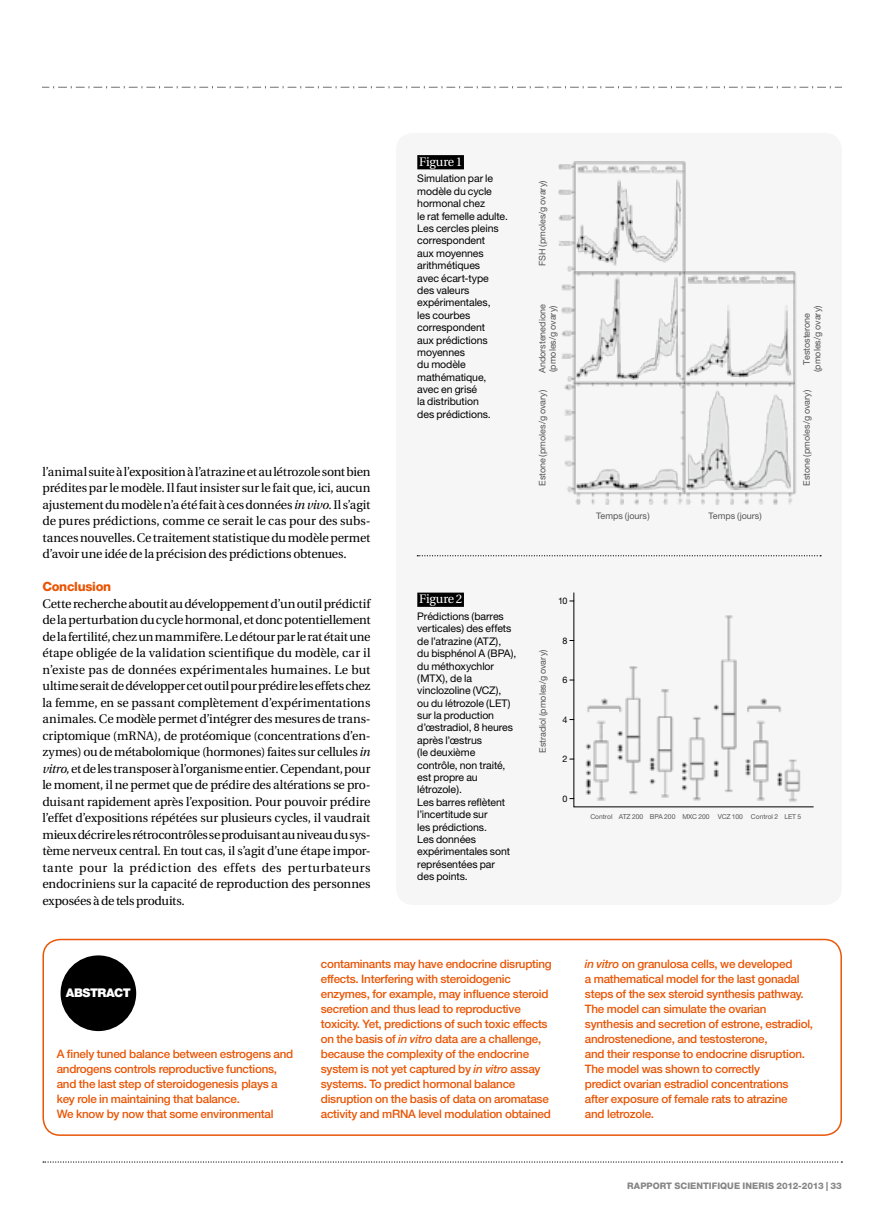
<style>
.page{position:relative;width:893px;height:1221px;background:#fff}
.page>*{position:absolute;margin:0;border:0;box-sizing:border-box;transform-origin:0 0}
.t1{font:800 12.75px "Helvetica Neue";color:#e95606}
.t2{font:12.3px/16.5px "Utopia";letter-spacing:-.02em;color:#000;text-align:justify}
.t3{font:12.3px "Utopia";letter-spacing:-.01em;color:#fff}
.t4{font:900 12px "Helvetica Neue";letter-spacing:-.04em;color:#fff}
.t5{font:500 11.7px/15px "Helvetica Neue";letter-spacing:-.02em;color:#e95606}
.t6{font:10.5px/12.5px "Helvetica Neue";letter-spacing:-.005em;color:#000}
.t7{font:9px/10.5px "Helvetica Neue";color:#555}
.t8{font:800 9px "Helvetica Neue";letter-spacing:.005em;color:#868686}
.t9{font:9px "Helvetica Neue";color:#000}
.t10{font:6.75px "Helvetica Neue";letter-spacing:-.005em;color:#555}
.s1{font-style:italic}
</style>
<div class="page">
<div style="left:396px;top:133px;width:446px;height:771px;background:#f6f6f6;border-radius:17px"></div>
<svg style="left:417px;top:555px;width:404px;height:1px"></svg>
<div style="left:417px;top:155px;width:47px;height:14px;background:#000"></div>
<div style="left:417px;top:592px;width:47px;height:15px;background:#000"></div>
<div style="left:42px;top:938px;width:800px;height:197px;border:2px solid #e95606;border-radius:17px"></div>
<div style="left:61px;top:955px;width:75px;height:76px;background:#000;border-radius:50%"></div>
<img style="left:558px;top:161px;width:239px;height:344px">
<svg style="left:573px;top:592px;width:241px;height:215px"></svg>
<svg style="left:43px;top:1161px;width:799px;height:1px"></svg>
<svg style="left:42px;top:86px;width:800px;height:2px"></svg>
<p class="t2" style="left:42px;top:463px;width:330px">l’animal suite à l’exposition à l’atrazine et au létrozole sont bien prédites par le modèle. Il faut insister sur le fait que, ici, aucun ajustement du modèle n’a été fait à ces données <span class="s1">in vivo</span>. Il s’agit de pures prédictions, comme ce serait le cas pour des subs&shy;tances nouvelles. Ce traitement statistique du modèle permet d’avoir une idée de la précision des prédictions obtenues.</p>
<p class="t1" style="left:42px;top:579px;width:70px">CONCLUSION</p>
<p class="t2" style="left:42px;top:595px;width:330px">Cette recherche aboutit au développement d’un outil prédictif de la perturbation du cycle hormonal, et donc potentiellement de la fertilité, chez un mammifère. Le détour par le rat était une étape obligée de la validation scientifique du modèle, car il n’existe pas de données expérimentales humaines. Le but ultime serait de développer cet outil pour prédire les effets chez la femme, en se passant complètement d’expérimentations animales. Ce modèle permet d’intégrer des mesures de trans&shy;criptomique (mRNA), de protéomique (concentrations d’en&shy;zymes) ou de métabolomique (hormones) faites sur cellules <span class="s1">in vitro,</span> et de les transposer à l’organisme entier. Cependant, pour le moment, il ne permet que de prédire des altérations se pro&shy;duisant rapidement après l’exposition. Pour pouvoir prédire l’effet d’expositions répétées sur plusieurs cycles, il vaudrait mieux décrire les rétrocontrôles se produisant au niveau du sys&shy;tème nerveux central. En tout cas, il s’agit d’une étape impor&shy;tante pour la prédiction des effets des perturbateurs endocriniens sur la capacité de reproduction des personnes exposées à de tels produits.</p>
<p class="t3" style="left:419px;top:155px;width:45px">Figure1</p>
<p class="t6" style="left:417px;top:172px;width:92px">Simulation par le modèle du cycle hormonal chez<br>le rat femelle adulte.<br>Les cercles pleins correspondent<br>aux moyennes arithmétiques<br>avec écart-type des valeurs expérimentales,<br>les courbes correspondent<br>aux prédictions moyennes<br>du modèle mathématique, avec en grisé<br>la distribution<br>des prédictions.</p>
<p class="t7" style="left:537px;top:266px;width:87px;rotate:-90deg">FSH (pmoles/g ovary)</p>
<p class="t7" style="left:537px;top:373px;width:70px;rotate:-90deg">Andorstenedione (pmoles/g ovary)</p>
<p class="t7" style="left:801px;top:372px;width:68px;text-align:center;rotate:-90deg">Testosterone (pmoles/g ovary)</p>
<p class="t7" style="left:537px;top:486px;width:98px;rotate:-90deg">Estone (pmoles/g ovary)</p>
<p class="t7" style="left:801px;top:486px;width:98px;rotate:-90deg">Estone (pmoles/g ovary)</p>
<p class="t7" style="left:596px;top:510px;width:55px">Temps (jours)</p>
<p class="t7" style="left:708px;top:510px;width:55px">Temps (jours)</p>
<p class="t3" style="left:419px;top:592px;width:45px">Figure2</p>
<p class="t6" style="left:417px;top:610px;width:101px">Prédictions (barres verticales) des effets de l’atrazine (ATZ),<br>du bisphénol A (BPA), du méthoxychlor (MTX), de la vinclozoline (VCZ),<br>ou du létrozole (LET) sur la production d’œstradiol, 8 heures après l’œstrus<br>(le deuxième contrôle, non traité, est propre au létrozole).<br>Les barres reflètent l’incertitude sur<br>les prédictions.<br>Les données expérimentales sont représentées par<br>des points.</p>
<p class="t7" style="left:537px;top:752px;width:105px;rotate:-90deg">Estradiol (pmoles/g ovary)</p>
<p class="t9" style="left:558px;top:595px;width:11px">10</p>
<p class="t9" style="left:563px;top:635px;width:7px">8</p>
<p class="t9" style="left:563px;top:674px;width:7px">6</p>
<p class="t9" style="left:563px;top:714px;width:7px">4</p>
<p class="t9" style="left:563px;top:753px;width:7px">2</p>
<p class="t9" style="left:563px;top:793px;width:7px">0</p>
<p class="t10" style="left:590px;top:812px;width:212px">Control ATZ 200 BPA 200 MXC 200 VCZ 100 Control 2 LET 5</p>
<p class="t4" style="left:66px;top:985px;width:66px">ABSTRACT</p>
<p class="t5" style="left:57px;top:1046px;width:238px">A finely tuned balance between estrogens and androgens controls reproductive functions, and the last step of steroidogenesis plays a key role in maintaining that balance.<br>We know by now that some environmental</p>
<p class="t5" style="left:321px;top:956px;width:233px">contaminants may have endocrine disrupting effects. Interfering with steroidogenic enzymes, for example, may influence steroid secretion and thus lead to reproductive toxicity. Yet, predictions of such toxic effects on the basis of <span class="s1">in vitro</span> data are a challenge, because the complexity of the endocrine system is not yet captured by <span class="s1">in vitro</span> assay systems. To predict hormonal balance disruption on the basis of data on aromatase activity and mRNA level modulation obtained</p>
<p class="t5" style="left:585px;top:956px;width:230px"><span class="s1">in vitro</span> on granulosa cells, we developed<br>a mathematical model for the last gonadal steps of the sex steroid synthesis pathway.<br>The model can simulate the ovarian synthesis and secretion of estrone, estradiol, androstenedione, and testosterone,<br>and their response to endocrine disruption.<br>The model was shown to correctly<br>predict ovarian estradiol concentrations after exposure of female rats to atrazine<br>and letrozole.</p>
<p class="t8" style="left:627px;top:1180px;width:216px">RAPPORT SCIENTIFIQUE INERIS 2012-2013 | 33</p>
</div>
